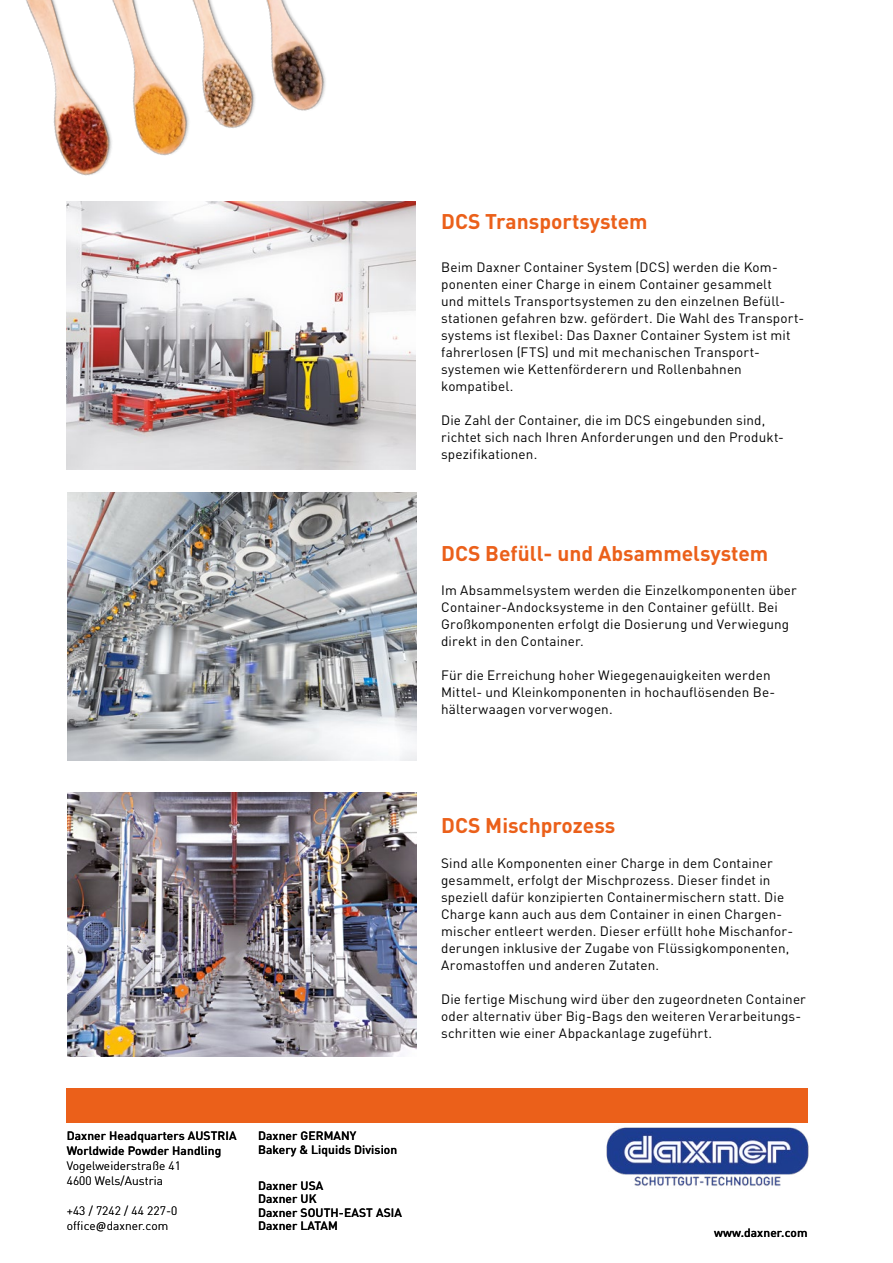
<style>
.page{position:relative;width:893px;height:1263px;background:#fff}
.page>*{position:absolute;margin:0;border:0;box-sizing:border-box;transform-origin:0 0}
.t1{font:700 21px "DINOT";color:#eb601a}
.t2{font:13.5px/17px "DINOT";letter-spacing:.01em;color:#000}
.t3{font:500 12px/13.5px "DINOT";letter-spacing:.01em;color:#000}
.t4{font:300 12px/15px "DINOT";letter-spacing:.01em;color:#000}
.s1{font-family:"Calibri"}
</style>
<div class="page">
<img style="left:67px;top:201px;width:348px;height:268px">
<img style="left:68px;top:492px;width:348px;height:268px">
<img style="left:68px;top:793px;width:348px;height:263px">
<img style="left:26px;top:0;width:324px;height:208px">
<div style="left:67px;top:1089px;width:741px;height:34px;background:#eb601a"></div>
<img style="left:606px;top:1127px;width:203px;height:59px">
<h1 class="t1" style="left:441px;top:207px;width:208px">DCS Transportsystem</h1>
<p class="t2" style="left:441px;top:259px;width:364px">Beim Daxner Container System (DCS) werden die Kom&shy;ponenten einer Charge in einem Container gesammelt<br>und mittels Transportsystemen zu den einzelnen Befüll&shy;stationen gefahren bzw. gefördert. Die Wahl des Transport&shy;systems ist flexibel: Das Daxner Container System ist mit fahrerlosen (FTS) und mit mechanischen Transport&shy;systemen wie Kettenförderern und Rollenbahnen kompatibel.</p>
<p class="t2" style="left:441px;top:412px;width:344px">Die Zahl der Container, die im DCS eingebunden sind, richtet sich nach Ihren Anforderungen und den Produkt&shy;spezifikationen.</p>
<h1 class="t1" style="left:441px;top:540px;width:329px">DCS Befüll- und Absammelsystem</h1>
<p class="t2" style="left:441px;top:582px;width:357px">Im Absammelsystem werden die Einzelkomponenten über Container-Andocksysteme in den Container gefüllt. Bei Großkomponenten erfolgt die Dosierung und Verwiegung direkt in den Container.</p>
<p class="t2" style="left:441px;top:667px;width:336px">Für die Erreichung hoher Wiegegenauigkeiten werden<br>Mittel- und Kleinkomponenten in hochauflösenden Be&shy;hälterwaagen vorverwogen.</p>
<p class="t3" style="left:67px;top:1128px;width:171px;line-height:15px">Daxner Headquarters AUSTRIA<br>Worldwide Powder Handling</p>
<p class="t4" style="left:67px;top:1158px;width:116px">Vogelweiderstraße 41<br>4600 Wels/Austria</p>
<p class="t4" style="left:67px;top:1203px;width:112px">+43 / 7242 / 44 227-0 office<span class="s1">@</span>daxner.com</p>
<p class="t3" style="left:258px;top:1129px;width:141px">Daxner GERMANY<br>Bakery &amp; Liquids Division</p>
<p class="t3" style="left:258px;top:1178px;width:145px">Daxner USA<br>Daxner UK<br>Daxner SOUTH-EAST ASIA<br>Daxner LATAM</p>
<h1 class="t1" style="left:441px;top:812px;width:176px">DCS Mischprozess</h1>
<p class="t2" style="left:441px;top:854px;width:353px">Sind alle Komponenten einer Charge in dem Container gesammelt, erfolgt der Mischprozess. Dieser findet in speziell dafür konzipierten Containermischern statt. Die Charge kann auch aus dem Container in einen Chargen&shy;mischer entleert werden. Dieser erfüllt hohe Mischanfor&shy;derungen inklusive der Zugabe von Flüssigkomponenten, Aromastoffen und anderen Zutaten.</p>
<p class="t2" style="left:441px;top:990px;width:366px">Die fertige Mischung wird über den zugeordneten Container oder alternativ über Big-Bags den weiteren Verarbeitungs&shy;schritten wie einer Abpackanlage zugeführt.</p>
<p class="t3" style="left:714px;top:1226px;width:95px">www.daxner.com</p>
</div>
